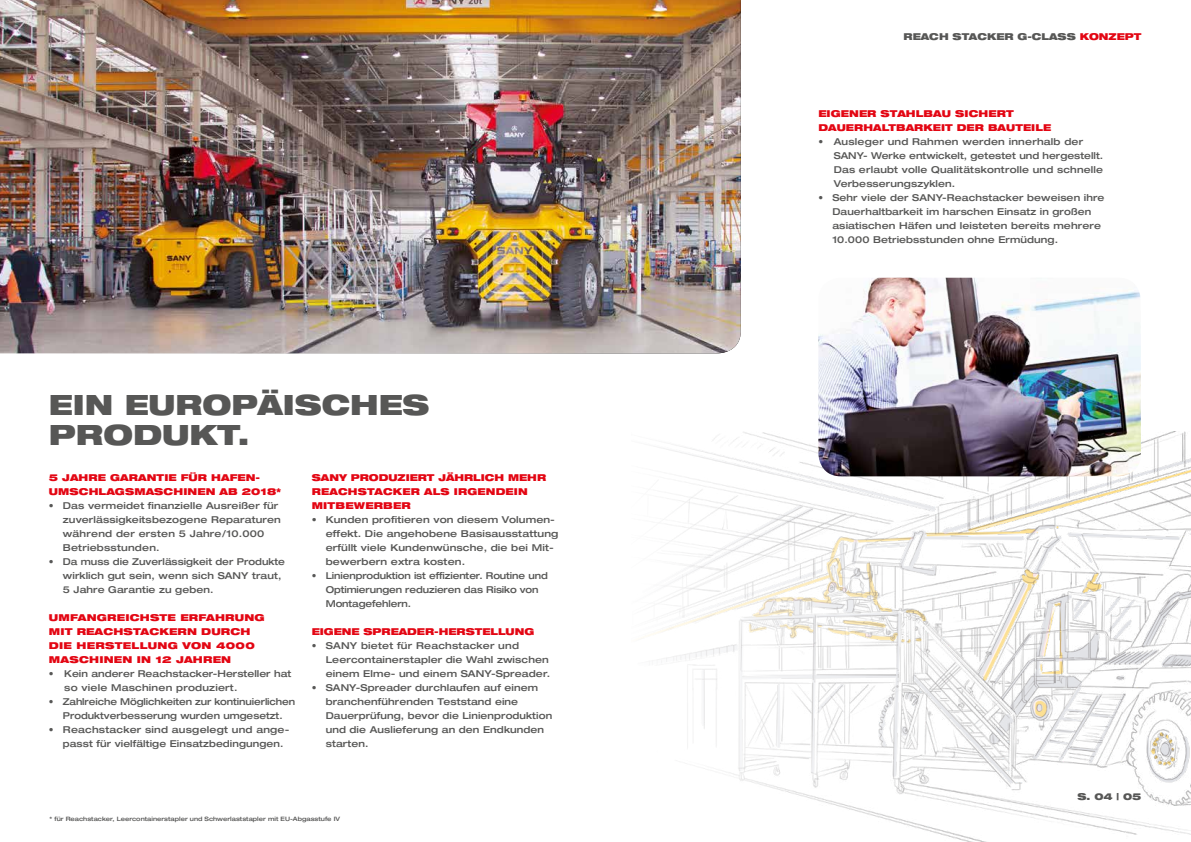
<style>
.page{position:relative;width:1191px;height:842px;background:#fff}
.page>*{position:absolute;margin:0;border:0;box-sizing:border-box;transform-origin:0 0}
.t1{font:900 expanded 28px/30px "Helvetica Neue";color:#575756}
.t2{font:500 expanded 9.5px/14px "Helvetica Neue";letter-spacing:.01em;color:#575756}
.t3{font:900 expanded 9.5px/14px "Helvetica Neue";letter-spacing:.01em;color:#e30613}
.t4{font:500 expanded 9.5px/14px "Helvetica Neue";letter-spacing:-.01em;color:#575756;text-align:center}
.t5{font:900 expanded 9.5px "Helvetica Neue";color:#575756}
.t6{font:500 expanded 6px "Helvetica Neue";color:#575756}
.s1{color:#e30613}
</style>
<div class="page">
<img style="left:643px;top:432px;width:548px;height:410px">
<img style="left:0;top:0;width:741px;height:353px">
<img style="left:818px;top:278px;width:322px;height:198px">
<h1 class="t1" style="left:49px;top:389px;width:382px">EIN EUROPÄISCHES<br>PRODUKT.</h1>
<p class="t3" style="left:49px;top:470px;width:233px">5 JAHRE GARANTIE FÜR HAFEN-<br>UMSCHLAGSMASCHINEN AB 2018*</p>
<p class="t2" style="left:63px;top:498px;width:219px;text-indent:-14px">• Das vermeidet finanzielle Ausreißer für zuverlässigkeitsbezogene Reparaturen während der ersten 5 Jahre/10.000<br>Betriebsstunden.</p>
<p class="t2" style="left:63px;top:554px;width:224px;text-indent:-14px">• Da muss die Zuverlässigkeit der Produkte wirklich gut sein, wenn sich SANY traut,<br>5 Jahre Garantie zu geben.</p>
<p class="t3" style="left:49px;top:610px;width:217px">UMFANGREICHSTE ERFAHRUNG<br>MIT REACHSTACKERN DURCH<br>DIE HERSTELLUNG VON 4000<br>MASCHINEN IN 12 JAHREN</p>
<p class="t2" style="left:64px;top:666px;width:229px;text-indent:-15px">• Kein anderer Reachstacker-Hersteller hat so viele Maschinen produziert.</p>
<p class="t4" style="left:49px;top:694px;width:248px">• Zahlreiche Möglichkeiten zur kontinuierlichen<br>Produktverbesserung wurden umgesetzt.</p>
<p class="t2" style="left:63px;top:722px;width:228px;text-indent:-14px">• Reachstacker sind ausgelegt und ange&shy;passt für vielfältige Einsatzbedingungen.</p>
<p class="t3" style="left:312px;top:470px;width:236px">SANY PRODUZIERT JÄHRLICH MEHR<br>REACHSTACKER ALS IRGENDEIN<br>MITBEWERBER</p>
<p class="t2" style="left:326px;top:512px;width:234px;text-indent:-14px">• Kunden profitieren von diesem Volumen&shy;effekt. Die angehobene Basisausstattung erfüllt viele Kundenwünsche, die bei Mit&shy;bewerbern extra kosten.</p>
<p class="t4" style="left:326px;top:568px;width:223px;text-align:left;text-indent:-14px">• Linienproduktion ist effizienter. Routine und<br>Optimierungen reduzieren das Risiko von<br>Montagefehlern.</p>
<p class="t3" style="left:312px;top:624px;width:224px">EIGENE SPREADER-HERSTELLUNG</p>
<p class="t2" style="left:326px;top:638px;width:226px;text-indent:-14px">• SANY bietet für Reachstacker und<br>Leercontainerstapler die Wahl zwischen einem Elme- und einem SANY-Spreader.</p>
<p class="t2" style="left:326px;top:680px;width:228px;text-indent:-14px">• SANY-Spreader durchlaufen auf einem branchenführenden Teststand eine Dauerprüfung, bevor die Linienproduktion und die Auslieferung an den Endkunden starten.</p>
<p class="t6" style="left:50px;top:815px;width:292px">* für Reachstacker, Leercontainerstapler und Schwerlaststapler mit EU-Abgasstufe IV</p>
<p class="t5" style="left:903px;top:31px;width:239px">REACH STACKER G-CLASS <span class="s1">KONZEPT</span></p>
<p class="t3" style="left:818px;top:106px;width:234px">EIGENER STAHLBAU SICHERT<br>DAUERHALTBARKEIT DER BAUTEILE</p>
<p class="t2" style="left:833px;top:134px;width:271px;text-indent:-15px">• Ausleger und Rahmen werden innerhalb der SANY- Werke entwickelt, getestet und hergestellt.<br>Das erlaubt volle Qualitätskontrolle und schnelle Verbesserungszyklen.</p>
<p class="t2" style="left:832px;top:190px;width:274px;text-indent:-14px">• Sehr viele der SANY-Reachstacker beweisen ihre Dauerhaltbarkeit im harschen Einsatz in großen asiatischen Häfen und leisteten bereits mehrere 10.000 Betriebsstunden ohne Ermüdung.</p>
<p class="t5" style="left:1077px;top:791px;width:65px">S. 04 | 05</p>
</div>
